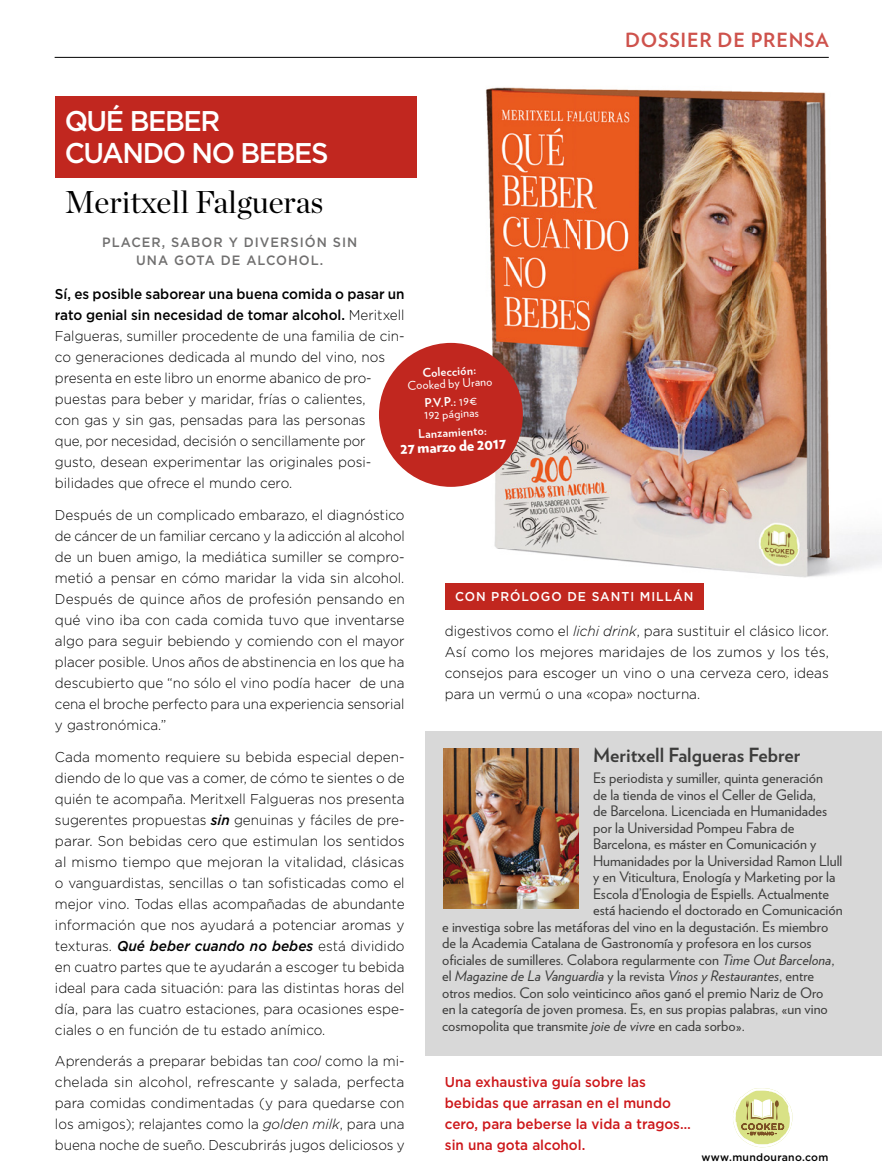
<style>
.page{position:relative;width:882px;height:1174px;background:#fff}
.page>*{position:absolute;margin:0;border:0;box-sizing:border-box;transform-origin:0 0}
.t1{font:31.5px "Chronicle Display";color:#000}
.t2{font:500 28.5px/31.5px "Gotham HTF";letter-spacing:-.05em;color:#fff;scale:.96 1}
.t3{font:700 19.5px "Verlag";color:#3c3c3b}
.t4{font:700 19.5px "Verlag";letter-spacing:.04em;color:#ce524c}
.t5{font:900 15px "Verlag";color:#fff}
.t6{font:14.4px "Verlag";color:#3c3c3b}
.t7{font:italic 14.4px "Verlag";color:#3c3c3b}
.t8{font:300 14.25px/21px "Gotham";color:#000;text-align:justify;scale:.95 1}
.t9{font:300 14.25px/21px "Gotham";color:#000;text-align:justify;scale:.96 1}
.t10{font:500 14.25px/21px "Gotham";color:#cd171a;scale:.95 1}
.t11{font:500 13.5px/18px "Gotham HTF";letter-spacing:.08em;color:#706f6f;text-align:center;scale:.95 1}
.t12{font:500 12.9px "Gotham HTF";letter-spacing:.08em;color:#fff;scale:.95 1}
.t13{font:12px/18.3px "Verlag";color:#fff;text-align:center}
.t14{font:700 12px "Verlag";color:#fff}
.t15{font:500 10.5px "Gotham HTF";letter-spacing:.025em;color:#000}
.s1{font-weight:500}
.s2{font-weight:500;font-style:italic}
.s3{font-style:italic}
.s4{font-weight:700}
.s5{font-style:normal}
</style>
<div class="page">
<hr style="left:55px;top:57px;width:773px;height:1px;background:#000">
<img style="left:424px;top:87px;width:458px;height:515px">
<div style="left:55px;top:96px;width:362px;height:81px;background:#c1271f"></div>
<div style="left:379px;top:343px;width:144px;height:144px;background:#c1271f;border-radius:50%"></div>
<div style="left:425px;top:730px;width:457px;height:325px;background:#d8d8d8"></div>
<img style="left:444px;top:748px;width:135px;height:160px">
<svg style="left:733px;top:1088px;width:59px;height:59px"></svg>
<div style="left:445px;top:583px;width:258px;height:26px;background:#c1271f"></div>
<h2 class="t2" style="left:65px;top:105px;width:276px">QUÉ BEBER<br>CUANDO NO BEBES</h2>
<h1 class="t1" style="left:65px;top:178px;width:260px">Meritxell Falgueras</h1>
<p class="t11" style="left:102px;top:233px;width:270px">PLACER, SABOR Y DIVERSIÓN SIN<br>UNA GOTA DE ALCOHOL.</p>
<h3 class="t4" style="left:625px;top:25px;width:205px">DOSSIER DE PRENSA</h3>
<p class="t8" style="left:55px;top:283px;width:369px;text-align:left"><span class="s1">Sí, es posible saborear una buena comida o pasar un rato genial sin necesidad de tomar alcohol.</span> Meritxell Falgueras, sumiller procedente de una familia de cin&shy;co generaciones dedicada al mundo del vino, nos presenta en este libro un enorme abanico de pro&shy;puestas para beber y maridar, frías o calientes,<br>con gas y sin gas, pensadas para las personas<br>que, por necesidad, decisión o sencillamente por gusto, desean experimentar las originales posi&shy;bilidades que ofrece el mundo cero.</p>
<p class="t8" style="left:55px;top:504px;width:370px">Después de un complicado embarazo, el diagnóstico de cáncer de un familiar cercano y la adicción al alcohol de un buen amigo, la mediática sumiller se compro&shy;metió a pensar en cómo maridar la vida sin alcohol.<br>Después de quince años de profesión pensando en qué vino iba con cada comida tuvo que inventarse algo para seguir bebiendo y comiendo con el mayor placer posible. Unos años de abstinencia en los que ha descubierto que “no sólo el vino podía hacer de una cena el broche perfecto para una experiencia sensorial y gastronómica.”</p>
<p class="t9" style="left:55px;top:745px;width:366px">Cada momento requiere su bebida especial depen&shy;diendo de lo que vas a comer, de cómo te sientes o de quién te acompaña. Meritxell Falgueras nos presenta sugerentes propuestas <span class="s2">sin</span> genuinas y fáciles de pre&shy;parar. Son bebidas cero que estimulan los sentidos al mismo tiempo que mejoran la vitalidad, clásicas o vanguardistas, sencillas o tan sofisticadas como el mejor vino. Todas ellas acompañadas de abundante información que nos ayudará a potenciar aromas y texturas. <span class="s2">Qué beber cuando no bebes</span> está dividido en cuatro partes que te ayudarán a escoger tu bebida ideal para cada situación: para las distintas horas del día, para las cuatro estaciones, para ocasiones espe&shy;ciales o en función de tu estado anímico.</p>
<p class="t8" style="left:55px;top:1050px;width:370px">Aprenderás a preparar bebidas tan <span class="s3">cool</span> como la mi&shy;chelada sin alcohol, refrescante y salada, perfecta para comidas condimentadas (y para quedarse con los amigos); relajantes como la <span class="s3">golden milk</span>, para una buena noche de sueño. Descubrirás jugos deliciosos y</p>
<p class="t14" style="left:422px;top:363px;width:55px;rotate:-3deg">Colección:</p>
<p class="t13" style="left:407px;top:376px;width:87px;rotate:-3deg">Cooked by Urano<br><span class="s4">P.V.P.:</span> 19€</p>
<p class="t13" style="left:424px;top:405px;width:56px;rotate:-3deg">192 páginas</p>
<p class="t14" style="left:417px;top:424px;width:70px;rotate:-3deg">Lanzamiento:</p>
<p class="t5" style="left:400px;top:436px;width:107px;rotate:-3deg">27 marzo de 2017</p>
<p class="t12" style="left:455px;top:589px;width:252px">CON PRÓLOGO DE SANTI MILLÁN</p>
<p class="t8" style="left:445px;top:619px;width:406px">digestivos como el <span class="s3">lichi drink</span>, para sustituir el clásico licor.<br>Así como los mejores maridajes de los zumos y los tés, consejos para escoger un vino o una cerveza cero, ideas para un vermú o una «copa» nocturna.</p>
<h3 class="t3" style="left:593px;top:739px;width:209px">Meritxell Falgueras Febrer</h3>
<p class="t6" style="left:593px;top:767px;width:231px">Es periodista y sumiller, quinta generación</p>
<p class="t6" style="left:593px;top:783px;width:224px">de la tienda de vinos el Celler de Gelida,</p>
<p class="t6" style="left:593px;top:800px;width:235px">de Barcelona. Licenciada en Humanidades</p>
<p class="t6" style="left:593px;top:816px;width:203px">por la Universidad Pompeu Fabra de</p>
<p class="t6" style="left:593px;top:833px;width:225px">Barcelona, es máster en Comunicación y</p>
<p class="t6" style="left:593px;top:849px;width:251px">Humanidades por la Universidad Ramon Llull</p>
<p class="t6" style="left:593px;top:866px;width:244px">y en Viticultura, Enología y Marketing por la</p>
<p class="t6" style="left:593px;top:882px;width:237px">Escola d’Enologia de Espiells. Actualmente</p>
<p class="t6" style="left:593px;top:899px;width:251px">está haciendo el doctorado en Comunicación</p>
<p class="t6" style="left:442px;top:915px;width:388px">e investiga sobre las metáforas del vino en la degustación. Es miembro</p>
<p class="t6" style="left:442px;top:932px;width:371px">de la Academia Catalana de Gastronomía y profesora en los cursos</p>
<p class="t6" style="left:442px;top:948px;width:394px">oficiales de sumilleres. Colabora regularmente con <span class="s3">Time Out Barcelona</span>,</p>
<p class="t7" style="left:442px;top:964px;width:373px"><span class="s5">el</span> Magazine de La Vanguardia <span class="s5">y la revista</span> Vinos y Restaurantes<span class="s5">, entre</span></p>
<p class="t6" style="left:442px;top:981px;width:383px">otros medios. Con solo veinticinco años ganó el premio Nariz de Oro</p>
<p class="t6" style="left:442px;top:998px;width:387px">en la categoría de joven promesa. Es, en sus propias palabras, «un vino</p>
<p class="t6" style="left:442px;top:1014px;width:304px">cosmopolita que transmite <span class="s3">joie de vivre</span> en cada sorbo».</p>
<p class="t10" style="left:445px;top:1071px;width:260px">Una exhaustiva guía sobre las bebidas que arrasan en el mundo cero, para beberse la vida a tragos… sin una gota alcohol.</p>
<p class="t15" style="left:701px;top:1150px;width:128px">www.mundourano.com</p>
</div>
